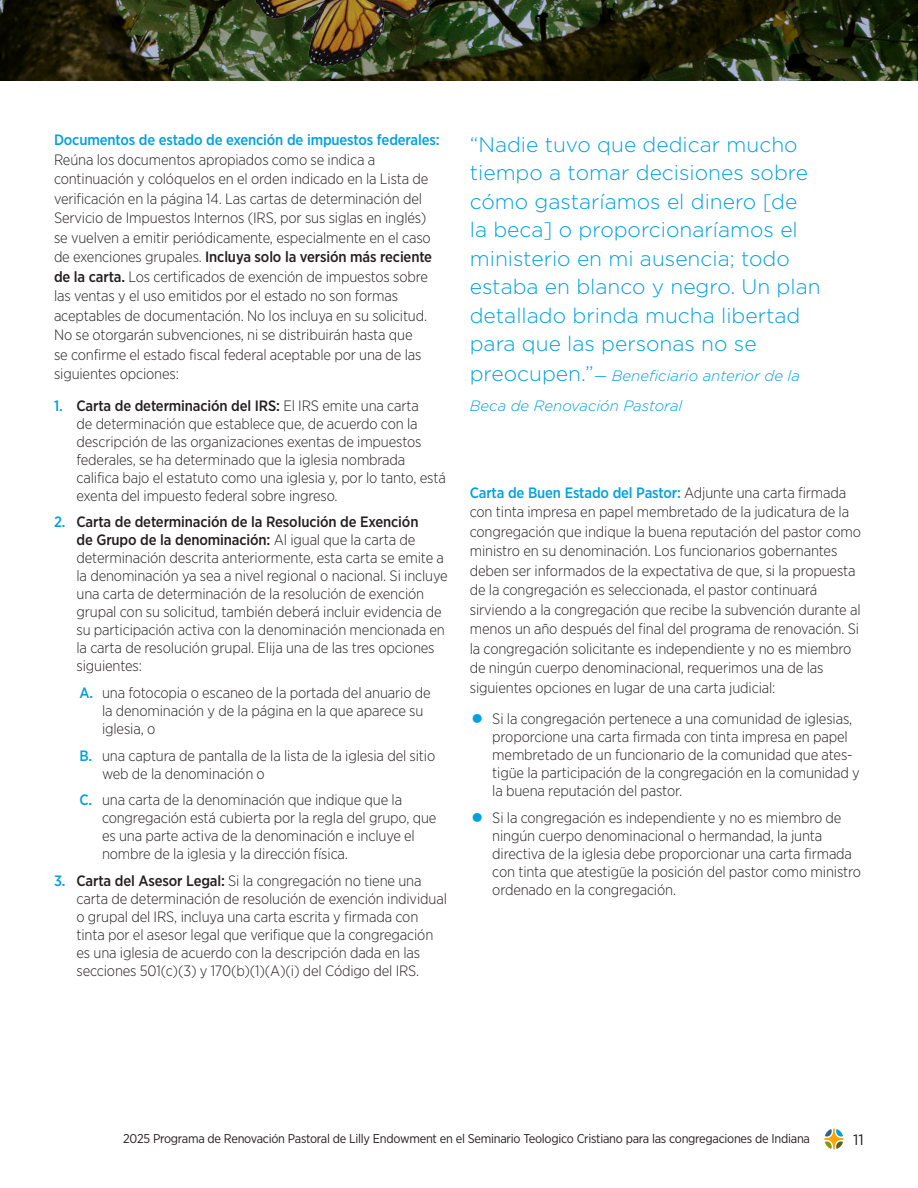
<style>
.page{position:relative;width:918px;height:1188px;background:#fff}
.page>*{position:absolute;margin:0;border:0;box-sizing:border-box;transform-origin:0 0}
.Header_text{font:300 21px/28.5px "Gotham";color:#00a1df}
.Text{font:300 15px/18px "Gotham Narrow";letter-spacing:-.01em;color:#231f20}
.Header_text-2{font:italic 300 15px/30px "Gotham";color:#00a1df}
.t1{font:15px "Gotham";color:#231f20}
.t2{font:12.75px "Gotham Narrow";letter-spacing:-.02em;color:#231f20}
.s1{font-weight:500;color:#00a1df}
.s2{font-weight:500}
.s3{font-style:normal;font-size:21px}
.s4{font-family:"Gotham";font-weight:700;font-size:30px;color:#00a1df}
</style>
<div class="page">
<svg style="left:824px;top:1129px;width:19px;height:20px"></svg>
<img style="left:0;top:0;width:918px;height:81px">
<p class="Text" style="left:54px;top:130px;width:387px;line-height:19.5px"><span class="s1">Documentos de estado de exención de impuestos federales:<br></span>Reúna los documentos apropiados como se indica a continuación y colóquelos en el orden indicado en la Lista de verificación en la página 14. Las cartas de determinación del Servicio de Impuestos Internos (IRS, por sus siglas en inglés) se vuelven a emitir periódicamente, especialmente en el caso de exenciones grupales. <span class="s2">Incluya solo la versión más reciente de la carta.</span> Los certificados de exención de impuestos sobre las ventas y el uso emitidos por el estado no son formas aceptables de documentación. No los incluya en su solicitud.<br>No se otorgarán subvenciones, ni se distribuirán hasta que<br>se confirme el estado fiscal federal aceptable por una de las siguientes opciones:</p>
<p class="Text" style="left:76px;top:396px;width:371px;text-indent:-22px"><span class="s1">1.</span> <span class="s2">Carta de determinación del IRS:</span> El IRS emite una carta<br>de determinación que establece que, de acuerdo con la descripción de las organizaciones exentas de impuestos federales, se ha determinado que la iglesia nombrada califica bajo el estatuto como una iglesia y, por lo tanto, está exenta del impuesto federal sobre ingreso.</p>
<p class="Text" style="left:76px;top:513px;width:373px;text-indent:-22px"><span class="s1">2.</span> <span class="s2">Carta de determinación de la Resolución de Exención<br>de Grupo de la denominación:</span> Al igual que la carta de determinación descrita anteriormente, esta carta se emite a la denominación ya sea a nivel regional o nacional. Si incluye una carta de determinación de la resolución de exención grupal con su solicitud, también deberá incluir evidencia de su participación activa con la denominación mencionada en la carta de resolución grupal. Elija una de las tres opciones siguientes:</p>
<p class="Text" style="left:102px;top:683px;width:330px;text-indent:-22px"><span class="s1">A.</span> una fotocopia o escaneo de la portada del anuario de la denominación y de la página en la que aparece su iglesia, o</p>
<p class="Text" style="left:102px;top:746px;width:335px;text-indent:-22px"><span class="s1">B.</span> una captura de pantalla de la lista de la iglesia del sitio web de la denominación o</p>
<p class="Text" style="left:102px;top:791px;width:336px;text-indent:-22px"><span class="s1">C.</span> una carta de la denominación que indique que la congregación está cubierta por la regla del grupo, que es una parte activa de la denominación e incluye el nombre de la iglesia y la dirección física.</p>
<p class="Text" style="left:76px;top:871px;width:372px;text-indent:-22px"><span class="s1">3.</span> <span class="s2">Carta del Asesor Legal:</span> Si la congregación no tiene una carta de determinación de resolución de exención individual o grupal del IRS, incluya una carta escrita y firmada con tinta por el asesor legal que verifique que la congregación es una iglesia de acuerdo con la descripción dada en las secciones 501(c)(3) y 170(b)(1)(A)(i) del Código del IRS.</p>
<p class="Header_text" style="left:470px;top:130px;width:352px">“Nadie tuvo que dedicar mucho tiempo a tomar decisiones sobre cómo gastaríamos el dinero [de<br>la beca] o proporcionaríamos el ministerio en mi ausencia; todo estaba en blanco y negro. Un plan detallado brinda mucha libertad para que las personas no se</p>
<p class="Header_text-2" style="left:470px;top:361px;width:332px"><span class="s3">preocupen.”</span>— Beneficiario anterior de la<br>Beca de Renovación Pastoral</p>
<p class="Text" style="left:470px;top:483px;width:393px;line-height:19.5px"><span class="s1">Carta de Buen Estado del Pastor:</span> Adjunte una carta firmada con tinta impresa en papel membretado de la judicatura de la congregación que indique la buena reputación del pastor como ministro en su denominación. Los funcionarios gobernantes deben ser informados de la expectativa de que, si la propuesta de la congregación es seleccionada, el pastor continuará sirviendo a la congregación que recibe la subvención durante al menos un año después del final del programa de renovación. Si la congregación solicitante es independiente y no es miembro de ningún cuerpo denominacional, requerimos una de las siguientes opciones en lugar de una carta judicial:</p>
<p class="Text" style="left:492px;top:710px;width:369px;text-indent:-22px"><span class="s4">•</span> Si la congregación pertenece a una comunidad de iglesias, proporcione una carta firmada con tinta impresa en papel membretado de un funcionario de la comunidad que ates&shy;tigüe la participación de la congregación en la comunidad y la buena reputación del pastor.</p>
<p class="Text" style="left:492px;top:809px;width:370px;text-indent:-22px"><span class="s4">•</span> Si la congregación es independiente y no es miembro de ningún cuerpo denominacional o hermandad, la junta directiva de la iglesia debe proporcionar una carta firmada con tinta que atestigüe la posición del pastor como ministro ordenado en la congregación.</p>
<p class="t2" style="left:123px;top:1131px;width:688px">2025 Programa de Renovación Pastoral de Lilly Endowment en el Seminario Teologico Cristiano para las congregaciones de Indiana</p>
<p class="t1" style="left:853px;top:1130px;width:12px">11</p>
</div>
